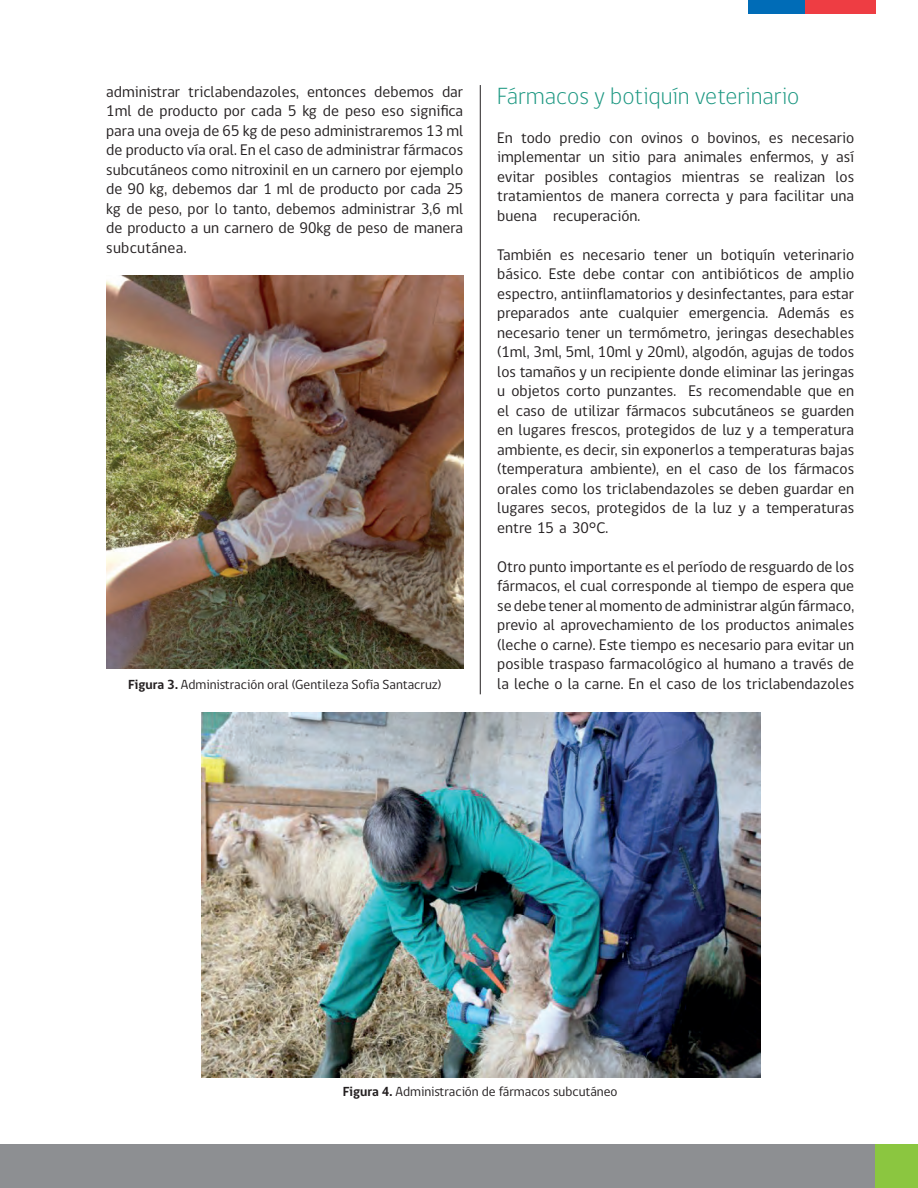
<style>
.page{position:relative;width:918px;height:1188px;background:#fff}
.page>*{position:absolute;margin:0;border:0;box-sizing:border-box;transform-origin:0 0}
.t1{font:300 24px "gob CL";color:#1b9781}
.t2{font:15.75px/19.5px "gob CL";color:#231f20;text-align:justify}
.t3{font:13.5px "gob CL";color:#231f20}
.s1{font-weight:700}
</style>
<div class="page">
<div style="left:874px;top:1144px;width:44px;height:44px;background:#8bc640"></div>
<div style="left:0;top:1144px;width:874px;height:44px;background:#8d8f92"></div>
<div style="left:748px;top:0;width:57px;height:14px;background:#006cb7"></div>
<div style="left:805px;top:0;width:70px;height:14px;background:#ee3d43"></div>
<hr style="left:480px;top:85px;width:1px;height:609px;background:#231f20">
<img style="left:106px;top:276px;width:357px;height:393px">
<img style="left:202px;top:712px;width:559px;height:366px">
<p class="t2" style="left:106px;top:82px;width:359px">administrar triclabendazoles, entonces debemos dar 1ml de producto por cada 5 kg de peso eso significa para una oveja de 65 kg de peso administraremos 13 ml de producto vía oral. En el caso de administrar fármacos subcutáneos como nitroxinil en un carnero por ejemplo de 90 kg, debemos dar 1 ml de producto por cada 25 kg de peso, por lo tanto, debemos administrar 3,6 ml de producto a un carnero de 90kg de peso de manera subcutánea.</p>
<h1 class="t1" style="left:497px;top:79px;width:304px">Fármacos y botiquín veterinario</h1>
<p class="t2" style="left:497px;top:128px;width:358px">En todo predio con ovinos o bovinos, es necesario implementar un sitio para animales enfermos, y así evitar posibles contagios mientras se realizan los tratamientos de manera correcta y para facilitar una buena recuperación.</p>
<p class="t2" style="left:497px;top:245px;width:359px">También es necesario tener un botiquín veterinario básico. Este debe contar con antibióticos de amplio espectro, antiinflamatorios y desinfectantes, para estar preparados ante cualquier emergencia. Además es necesario tener un termómetro, jeringas desechables (1ml, 3ml, 5ml, 10ml y 20ml), algodón, agujas de todos los tamaños y un recipiente donde eliminar las jeringas u objetos corto punzantes. Es recomendable que en el caso de utilizar fármacos subcutáneos se guarden en lugares frescos, protegidos de luz y a temperatura ambiente, es decir, sin exponerlos a temperaturas bajas (temperatura ambiente), en el caso de los fármacos orales como los triclabendazoles se deben guardar en lugares secos, protegidos de la luz y a temperaturas entre 15 a 30°C.</p>
<p class="t2" style="left:497px;top:557px;width:358px">Otro punto importante es el período de resguardo de los fármacos, el cual corresponde al tiempo de espera que se debe tener al momento de administrar algún fármaco, previo al aprovechamiento de los productos animales (leche o carne). Este tiempo es necesario para evitar un posible traspaso farmacológico al humano a través de la leche o la carne. En el caso de los triclabendazoles</p>
<p class="t3" style="left:128px;top:675px;width:315px"><span class="s1">Figura 3.</span> Administración oral (Gentileza Sofía Santacruz)</p>
<p class="t3" style="left:343px;top:1082px;width:276px"><span class="s1">Figura 4.</span> Administración de fármacos subcutáneo</p>
</div>
